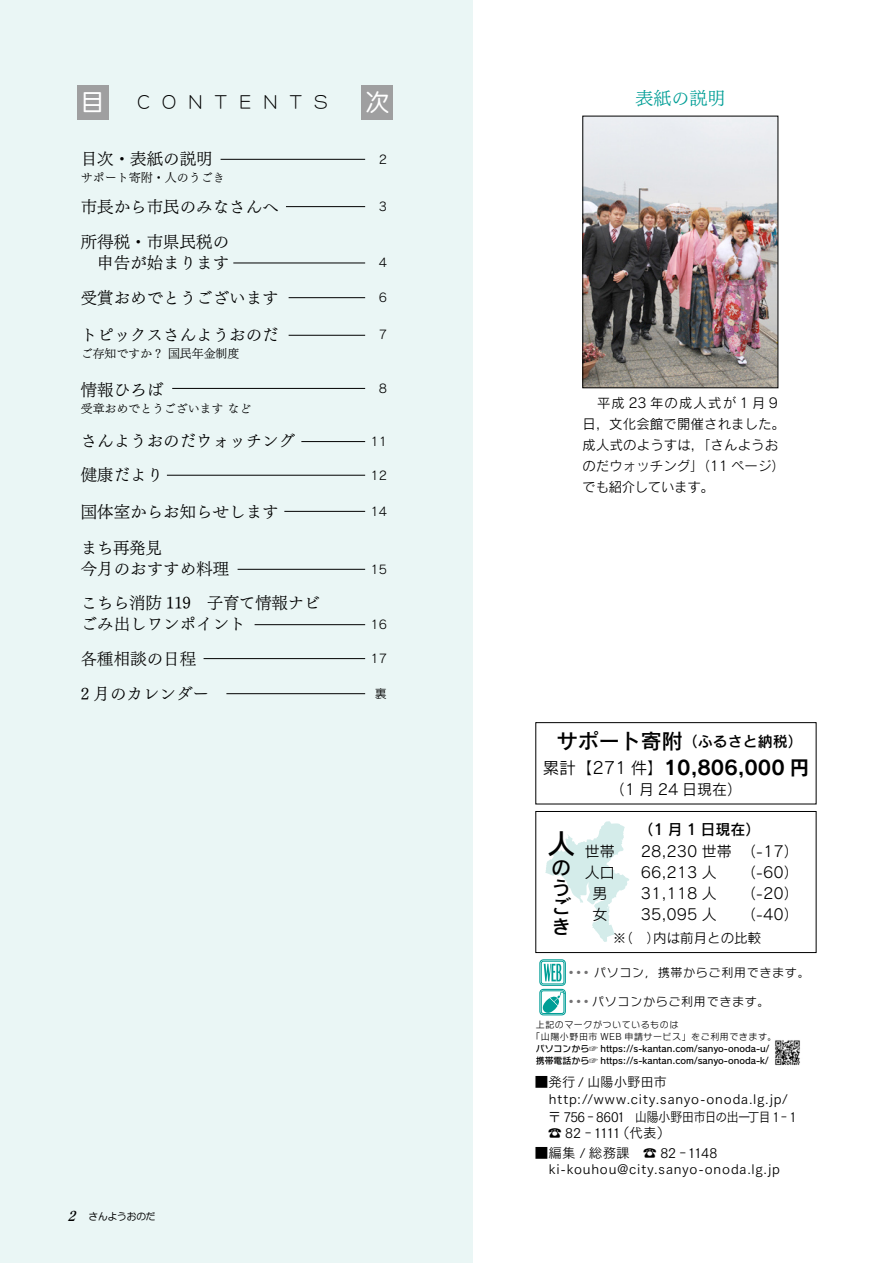
<style>
.page{position:relative;width:893px;height:1263px;background:#fff}
.page>*{position:absolute;margin:0;border:0;box-sizing:border-box;transform-origin:0 0}
.t1{font:28.5px "Rodin Pro N DB";color:#000}
.t2{font:24px "Anito Std M";color:#fff}
.t3{font:19.5px "Rodin Pro B";color:#000}
.t4{font:19.5px/19.5px "Rodin Pro N DB";color:#000}
.t5{font:18px "Tsuku Min Pro LB";color:#009e96}
.t6{font:16.5px/21px "Tsuku Min Pro LB";color:#000}
.t7{font:16.5px/21px "Tsuku Min Pro LB";letter-spacing:-.02em;color:#000}
.t8{font:16.5px "Anito Std L";letter-spacing:.735em;color:#000}
.t9{font:15px "Rodin Pro N M";color:#000}
.t10{font:15px "Rodin Pro N DB";color:#000}
.t11{font:15px "Rodin Pro M";color:#000}
.t12{font:13.5px/16.5px "Tsuku Go Pro R";letter-spacing:.045em;color:#000}
.t13{font:13.5px/21px "Rodin Pro M";letter-spacing:.015em;color:#000}
.t14{font:13.5px/16.5px "Tsuku Go Pro R";letter-spacing:-.065em;color:#000;scale:.96 1}
.t15{font:13.5px "Rodin Pro N M";color:#000}
.t16{font:12px "Tsuku Min Pro LB";letter-spacing:-.01em;color:#000}
.t17{font:12px "Rodin NTLG Pro M";letter-spacing:.06em;color:#000}
.t18{font:12px "Rodin Pro M";color:#000}
.t19{font:9.75px "Anito Std M";letter-spacing:-.02em;color:#000}
.t20{font:9px/12px "Rodin NTLG Pro DB";color:#000}
.t21{font:9px/12px "Rodin NTLG Pro M";letter-spacing:.06em;color:#000}
.s1{font-family:"Matisse Eleganto Pro B";font-style:italic;font-size:13.5px}
.s2{font-size:21px}
.s3{font-family:"Rodin Pro M";font-size:16.5px}
.s4{font-family:"Rodin NTLG Pro DB";font-size:22.5px;color:#727172}
</style>
<div class="page">
<div style="left:0;top:0;width:472px;height:1263px;background:#eaf6f5"></div>
<svg style="left:540px;top:960px;width:25px;height:25px"></svg>
<div style="left:539px;top:959px;width:27px;height:27px;border:1px solid #009e96;border-radius:4px"></div>
<div style="left:541px;top:961px;width:23px;height:23px;border:1px solid #009e96;border-radius:2px"></div>
<svg style="left:544px;top:964px;width:17px;height:17px"></svg>
<div style="left:539px;top:989px;width:27px;height:26px;border:1px solid #009e96;border-radius:4px"></div>
<div style="left:541px;top:990px;width:23px;height:24px;border:1px solid #009e96;border-radius:2px"></div>
<svg style="left:541px;top:992px;width:23px;height:21px"></svg>
<img style="left:775px;top:1040px;width:25px;height:26px">
<svg style="left:545px;top:821px;width:84px;height:121px"></svg>
<div style="left:535px;top:811px;width:281px;height:142px;border:1px solid #000"></div>
<div style="left:535px;top:722px;width:281px;height:82px;border:1px solid #000"></div>
<div style="left:77px;top:85px;width:31px;height:34px;background:#9f9fa0"></div>
<div style="left:361px;top:85px;width:32px;height:34px;background:#9f9fa0"></div>
<hr style="left:221px;top:159px;width:144px;height:1px;background:#000">
<hr style="left:172px;top:388px;width:193px;height:1px;background:#000">
<hr style="left:286px;top:206px;width:79px;height:1px;background:#000">
<hr style="left:204px;top:658px;width:161px;height:1px;background:#000">
<hr style="left:226px;top:693px;width:139px;height:1px;background:#000">
<hr style="left:255px;top:624px;width:110px;height:1px;background:#000">
<hr style="left:238px;top:569px;width:127px;height:1px;background:#000">
<hr style="left:284px;top:511px;width:81px;height:1px;background:#000">
<hr style="left:289px;top:335px;width:76px;height:1px;background:#000">
<hr style="left:289px;top:297px;width:76px;height:1px;background:#000">
<hr style="left:301px;top:441px;width:64px;height:1px;background:#000">
<hr style="left:167px;top:475px;width:198px;height:1px;background:#000">
<hr style="left:233px;top:263px;width:132px;height:1px;background:#000">
<img style="left:585px;top:118px;width:191px;height:268px">
<h2 class="t2" style="left:80px;top:87px;width:26px">目</h2>
<p class="t8" style="left:137px;top:91px;width:192px">CONTENTS</p>
<h2 class="t2" style="left:365px;top:87px;width:25px">次</h2>
<p class="t6" style="left:81px;top:146px;width:133px">目次・表紙の説明</p>
<p class="t16" style="left:81px;top:166px;width:146px">サポート寄附・人のうごき</p>
<p class="t18" style="left:379px;top:152px;width:10px">2</p>
<p class="t6" style="left:81px;top:194px;width:200px">市長から市民のみなさんへ</p>
<p class="t18" style="left:379px;top:199px;width:10px">3</p>
<p class="t6" style="left:81px;top:229px;width:150px">所得税・市県民税の　申告が始まります</p>
<p class="t18" style="left:379px;top:255px;width:10px">4</p>
<p class="t6" style="left:81px;top:285px;width:200px">受賞おめでとうございます</p>
<p class="t18" style="left:379px;top:290px;width:10px">6</p>
<p class="t6" style="left:81px;top:322px;width:200px">トピックスさんようおのだ</p>
<p class="t18" style="left:379px;top:326px;width:10px">7</p>
<p class="t16" style="left:81px;top:343px;width:160px">ご存知ですか？ 国民年金制度</p>
<p class="t6" style="left:81px;top:377px;width:84px">情報ひろば</p>
<p class="t16" style="left:81px;top:398px;width:172px">受章おめでとうございます など</p>
<p class="t18" style="left:379px;top:381px;width:10px">8</p>
<p class="t6" style="left:81px;top:429px;width:216px">さんようおのだウォッチング</p>
<p class="t18" style="left:370px;top:434px;width:18px">11</p>
<p class="t6" style="left:81px;top:463px;width:84px">健康だより</p>
<p class="t18" style="left:370px;top:467px;width:18px">12</p>
<p class="t6" style="left:81px;top:499px;width:200px">国体室からお知らせします</p>
<p class="t18" style="left:370px;top:504px;width:18px">14</p>
<p class="t6" style="left:81px;top:535px;width:150px">まち再発見<br>今月のおすすめ料理</p>
<p class="t7" style="left:81px;top:590px;width:241px">こちら消防 119　子育て情報ナビごみ出しワンポイント</p>
<p class="t18" style="left:370px;top:561px;width:18px">15</p>
<p class="t18" style="left:370px;top:617px;width:18px">16</p>
<p class="t6" style="left:81px;top:646px;width:117px">各種相談の日程</p>
<p class="t18" style="left:370px;top:651px;width:18px">17</p>
<p class="t6" style="left:81px;top:681px;width:130px">2 月のカレンダー</p>
<p class="t18" style="left:375px;top:686px;width:13px">裏</p>
<p class="t19" style="left:67px;top:1210px;width:90px"><span class="s1">2</span> さんようおのだ</p>
<p class="t5" style="left:635px;top:82px;width:91px">表紙の説明</p>
<p class="t13" style="left:583px;top:392px;width:204px">　平成 23 年の成人式が 1 月 9日，文化会館で開催されました。成人式のようすは，「さんようおのだウォッチング」（11 ページ）でも紹介しています。</p>
<p class="t10" style="left:557px;top:731px;width:248px"><span class="s2">サポート寄附</span>（ふるさと納税）</p>
<p class="t3" style="left:543px;top:755px;width:268px"><span class="s3">累計【271 件】</span>10,806,000 円</p>
<p class="t11" style="left:610px;top:780px;width:134px">（1 月 24 日現在）</p>
<h1 class="t1" style="left:547px;top:825px;width:29px">人</h1>
<p class="t4" style="left:552px;top:857px;width:21px">のうごき</p>
<p class="t10" style="left:639px;top:819px;width:123px">（1 月 1 日現在）</p>
<p class="t9" style="left:585px;top:841px;width:31px">世帯</p>
<p class="t9" style="left:641px;top:841px;width:159px">28,230 世帯 （-17）</p>
<p class="t9" style="left:585px;top:862px;width:31px">人口</p>
<p class="t9" style="left:641px;top:862px;width:78px">66,213 人</p>
<p class="t9" style="left:741px;top:862px;width:59px">（-60）</p>
<p class="t9" style="left:592px;top:884px;width:16px">男</p>
<p class="t9" style="left:641px;top:884px;width:78px">31,118 人</p>
<p class="t9" style="left:741px;top:884px;width:59px">（-20）</p>
<p class="t9" style="left:592px;top:905px;width:16px">女</p>
<p class="t9" style="left:641px;top:905px;width:78px">35,095 人</p>
<p class="t9" style="left:741px;top:905px;width:59px">（-40）</p>
<p class="t15" style="left:613px;top:929px;width:150px">※（　）内は前月との比較</p>
<p class="t17" style="left:567px;top:965px;width:244px"><span class="s4">…</span> パソコン，携帯からご利用できます。</p>
<p class="t17" style="left:567px;top:993px;width:204px"><span class="s4">…</span>パソコンからご利用できます。</p>
<p class="t21" style="left:531px;top:1018px;width:247px;text-indent:4px">上記のマークがついているものは<br>「山陽小野田市 WEB 申請サービス」をご利用できます。</p>
<p class="t20" style="left:536px;top:1042px;width:235px">パソコンから☞ https://s-kantan.com/sanyo-onoda-u/携帯電話から☞ https://s-kantan.com/sanyo-onoda-k/</p>
<p class="t12" style="left:535px;top:1072px;width:255px">■発行 / 山陽小野田市　http://www.city.sanyo-onoda.lg.jp/</p>
<p class="t14" style="left:535px;top:1107px;width:274px;text-indent:13px">〒 756‐8601 山陽小野田市日の出一丁目 1‐1　☎ 82‐1111（代表）</p>
<p class="t12" style="left:535px;top:1143px;width:247px">■編集 / 総務課　☎ 82‐1148　ki-kouhou@city.sanyo-onoda.lg.jp</p>
</div>
